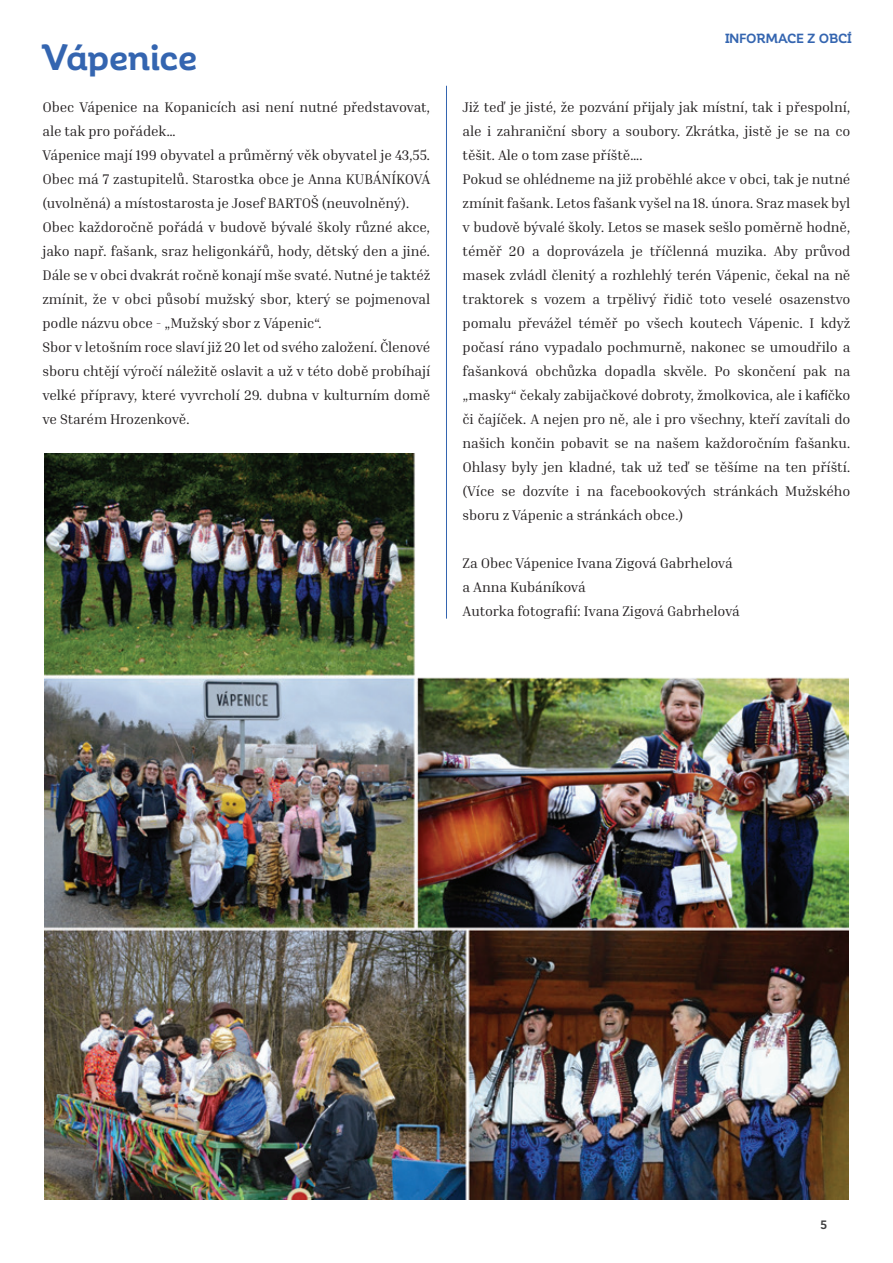
<style>
.page{position:relative;width:893px;height:1263px;background:#fff}
.page>*{position:absolute;margin:0;border:0;box-sizing:border-box;transform-origin:0 0}
.t1{font:700 36px "Corporative Alt";letter-spacing:-.025em;color:#3465b0}
.t2{font:14.25px/24px "Inria Serif";letter-spacing:-.01em;color:#231f20}
.t3{font:700 13.05px "Corporative Alt";letter-spacing:-.015em;color:#3465b0}
.t4{font:700 12px "Corporative Alt";color:#3e3e3f}
.s1{font-family:"Myriad Pro"}
</style>
<div class="page">
<img style="left:44px;top:453px;width:805px;height:746px">
<hr style="left:446px;top:86px;width:1px;height:533px;background:#3465b0">
<h1 class="t1" style="left:43px;top:38px;width:156px">Vápenice</h1>
<p class="t3" style="left:725px;top:31px;width:128px">INFORMACE Z OBCÍ</p>
<p class="t2" style="left:43px;top:94px;width:389px">Obec Vápenice na Kopanicích asi není nutné představovat, ale tak pro pořádek…<br>Vápenice mají 199 obyvatel a průměrný věk obyvatel je 43,55.<br>Obec má 7 zastupitelů. Starostka obce je Anna KUBÁNÍKOVÁ (uvolněná) a místostarosta je Josef BARTOŠ (neuvolněný).<br>Obec každoročně pořádá v budově bývalé školy různé akce, jako např. fašank, sraz heligonkářů, hody, dětský den a jiné.<br>Dále se v obci dvakrát ročně konají mše svaté. Nutné je taktéž zmínit, že v obci působí mužský sbor, který se pojmenoval podle názvu obce - „Mužský sbor z Vápenic“.<br>Sbor v letošním roce slaví již 20 let od svého založení. Členové sboru chtějí výročí náležitě oslavit a už v této době probíhají velké přípravy, které vyvrcholí 29. dubna v kulturním domě ve Starém Hrozenkově.</p>
<p class="t2" style="left:463px;top:94px;width:389px">Již teď je jisté, že pozvání přijaly jak místní, tak i přespolní, ale i zahraniční sbory a soubory. Zkrátka, jistě je se na co těšit. Ale o tom zase příště….<br>Pokud se ohlédneme na již proběhlé akce v obci, tak je nutné zmínit fašank. Letos fašank vyšel na 18. února. Sraz masek byl v budově bývalé školy. Letos se masek sešlo poměrně hodně, téměř 20 a doprovázela je tříčlenná muzika. Aby průvod masek zvládl členitý a rozhlehlý terén Vápenic, čekal na ně traktorek s vozem a trpělivý řidič toto veselé osazenstvo pomalu převážel téměř po všech koutech Vápenic. I když počasí ráno vypadalo pochmurně, nakonec se umoudřilo a fašanková obchůzka dopadla skvěle. Po skončení pak na „masky“ čekaly zabijačkové dobroty, žmolkovica, ale i ka<span class="s1">fí</span>čko či čajíček. A nejen pro ně, ale i pro všechny, kteří zavítali do našich končin pobavit se na našem každoročním fašanku.<br>Ohlasy byly jen kladné, tak už teď se těšíme na ten příští. (Více se dozvíte i na facebookových stránkách Mužského sboru z Vápenic a stránkách obce.)</p>
<p class="t2" style="left:463px;top:550px;width:279px">Za Obec Vápenice Ivana Zigová Gabrhelová a Anna Kubáníková<br>Autorka fotografií: Ivana Zigová Gabrhelová</p>
<p class="t4" style="left:820px;top:1218px;width:8px">5</p>
</div>
